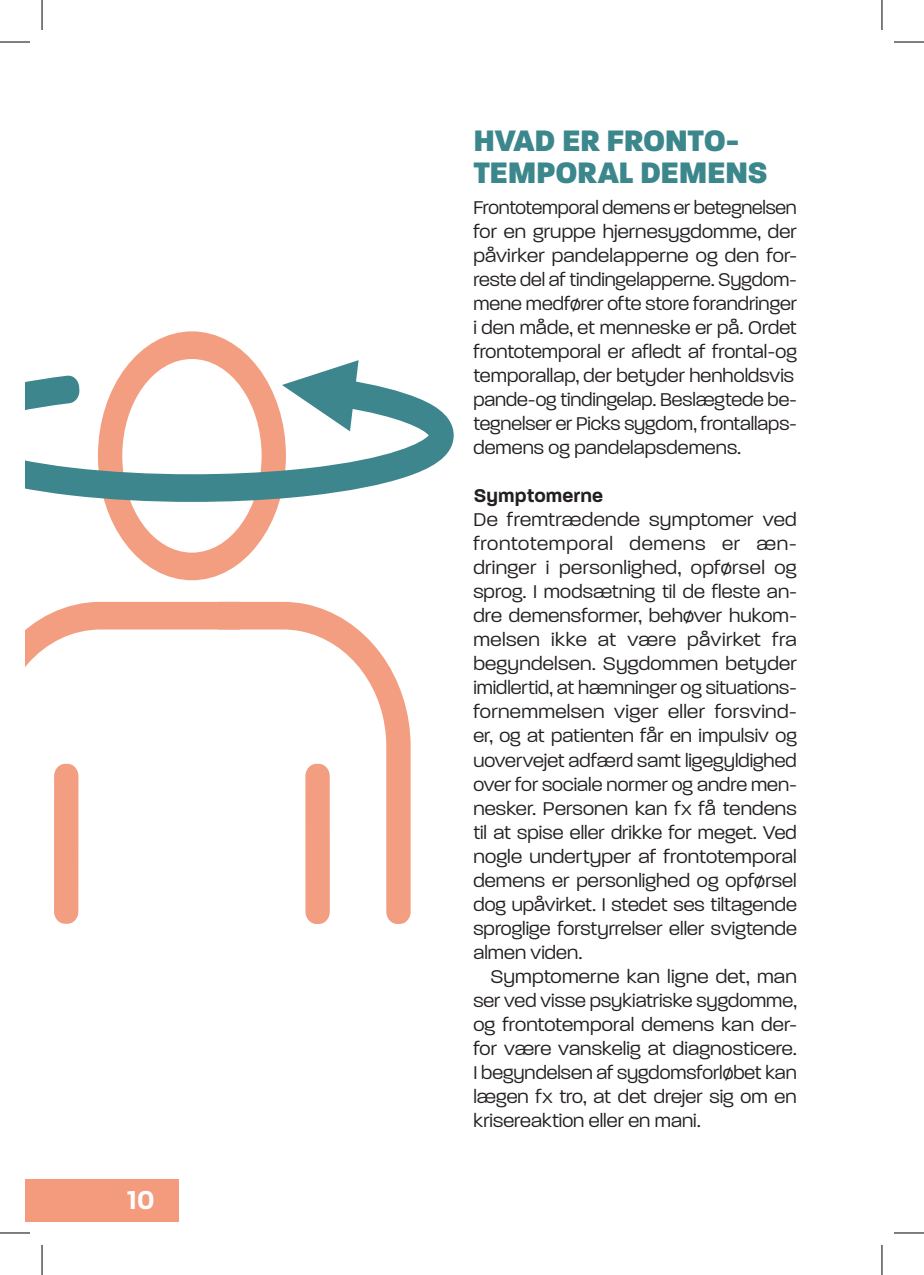
<style>
.page{position:relative;width:924px;height:1275px;background:#fff}
.page>*{position:absolute;margin:0;border:0;box-sizing:border-box;transform-origin:0 0}
.Overskrift_1{font:800 32px/32px "Paralucent";letter-spacing:-.01em;color:#3b878c}
.t1{font:600 28px "Paralucent";color:#fff}
.Brødtekst{font:300 20px/24px "Paralucent";letter-spacing:.005em;color:#231f20;text-align:justify}
.Fed_brødtekst{font:600 20px "Paralucent";letter-spacing:.005em;color:#231f20}
</style>
<div class="page">
<div style="left:25px;top:1179px;width:153px;height:42px;background:#f49b7e"></div>
<svg style="left:240px;top:602px;width:170px;height:322px"></svg>
<div style="left:305px;top:764px;width:24px;height:160px;background:#f39e81;border-radius:12px"></div>
<svg style="left:25px;top:602px;width:215px;height:322px"></svg>
<svg style="left:104px;top:331px;width:254px;height:249px"></svg>
<svg style="left:25px;top:375px;width:428px;height:127px"></svg>
<hr style="left:0;top:42px;width:30px;height:1px;background:#000">
<hr style="left:893px;top:42px;width:30px;height:1px;background:#000">
<hr style="left:0;top:1232px;width:30px;height:1px;background:#000">
<hr style="left:893px;top:1232px;width:30px;height:1px;background:#000">
<hr style="left:42px;top:0;width:1px;height:30px;background:#000">
<hr style="left:42px;top:1245px;width:1px;height:30px;background:#000">
<hr style="left:881px;top:0;width:1px;height:30px;background:#000">
<hr style="left:881px;top:1245px;width:1px;height:30px;background:#000">
<h2 class="t1" style="left:127px;top:1183px;width:29px">10</h2>
<p class="Overskrift_1" style="left:473px;top:125px;width:296px">HVAD ER FRONTO-<br>TEMPORAL DEMENS</p>
<p class="Brødtekst" style="left:473px;top:196px;width:325px">Frontotemporal demens er betegnelsen for en gruppe hjernesygdomme, der påvirker pandelapperne og den for&shy;reste del af tindingelapperne. Sygdom&shy;mene medfører ofte store forandringer i den måde, et menneske er på. Ordet frontotemporal er afledt af frontal-og temporallap, der betyder henholdsvis</p>
<p class="Brødtekst" style="left:473px;top:388px;width:325px">pande-og tindingelap. Beslægtede be&shy;tegnelser er Picks sygdom, frontallaps&shy;demens og pandelapsdemens.</p>
<p class="Fed_brødtekst" style="left:473px;top:484px;width:131px">Symptomerne</p>
<p class="Brødtekst" style="left:473px;top:508px;width:325px">De fremtrædende symptomer ved frontotemporal demens er æn&shy;dringer i personlighed, opførsel og sprog. I modsætning til de fleste an&shy;dre demensformer, behøver hukom&shy;melsen ikke at være påvirket fra begyndelsen. Sygdommen betyder imidlertid, at hæmninger og situations&shy;fornemmelsen viger eller forsvind&shy;er, og at patienten får en impulsiv og uovervejet adfærd samt ligegyldighed over for sociale normer og andre men&shy;nesker. Personen kan fx få tendens til at spise eller drikke for meget. Ved nogle undertyper af frontotemporal demens er personlighed og opførsel dog upåvirket. I stedet ses tiltagende sproglige forstyrrelser eller svigtende almen viden.</p>
<p class="Brødtekst" style="left:473px;top:964px;width:325px;text-indent:17px">Symptomerne kan ligne det, man ser ved visse psykiatriske sygdomme, og frontotemporal demens kan der&shy;for være vanskelig at diagnosticere.<br>I begyndelsen af sygdomsforløbet kan lægen fx tro, at det drejer sig om en krisereaktion eller en mani.</p>
</div>
